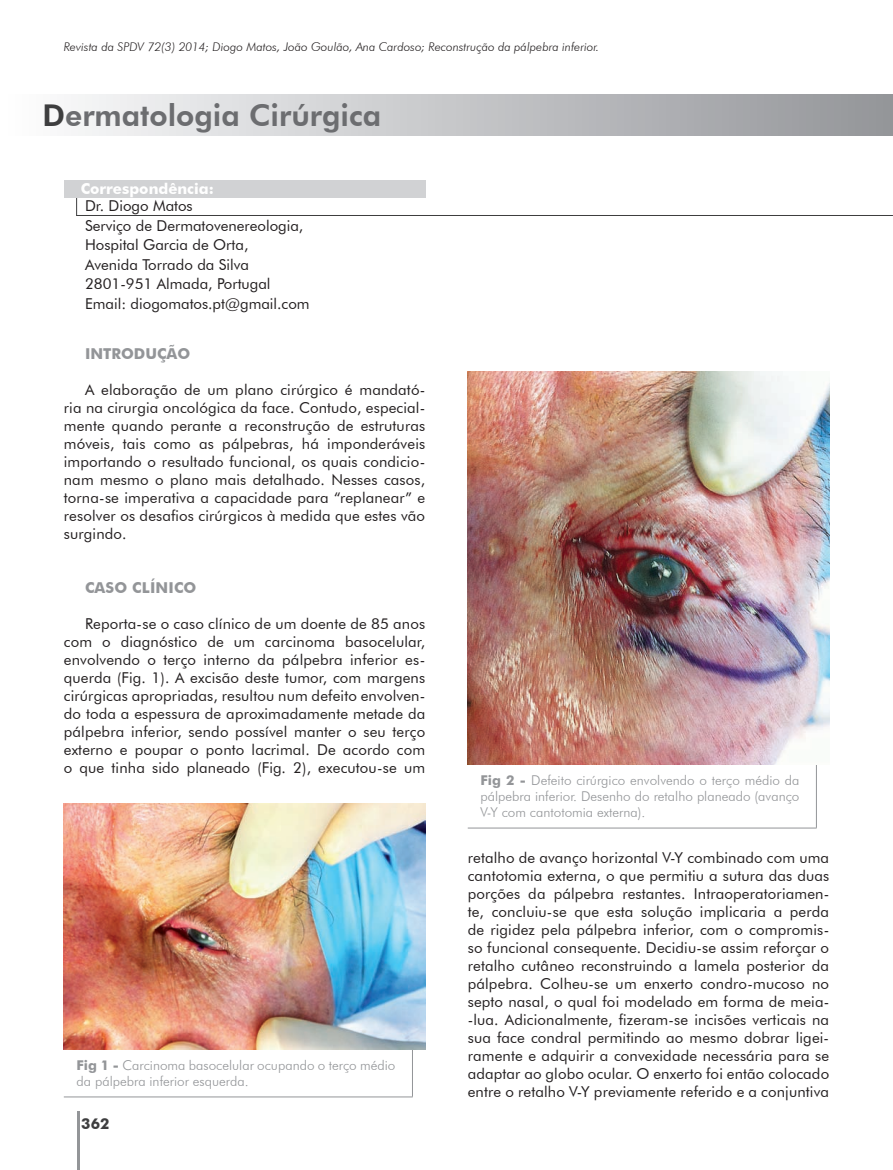
<style>
.page{position:relative;width:893px;height:1170px;background:#fff}
.page>*{position:absolute;margin:0;border:0;box-sizing:border-box;transform-origin:0 0}
.t1{font:800 30px "Futura BT";color:#6c6d70}
.t2{font:15px/18px "Futura BT";letter-spacing:.01em;color:#231f20;text-align:justify}
.t3{font:700 15px "Futura BT";letter-spacing:.005em;color:#939598}
.t4{font:700 15px "Futura BT";color:#fff}
.t5{font:700 15px "Futura BT";color:#3e3e3f}
.t6{font:300 13.5px/16.2px "Futura BT";color:#939598}
.t7{font:italic 300 12px "Futura BT";color:#231f20}
.s1{color:#3e3e3f}
.s2{font-weight:700}
</style>
<div class="page">
<div style="left:0;top:94px;width:893px;height:41px;background:linear-gradient(to right,#fdfdfe,#939498)"></div>
<hr style="left:892px;top:94px;width:1px;height:41px;background:#939598">
<hr style="left:77px;top:1111px;width:3px;height:58px;background:#939598">
<svg style="left:76px;top:192px;width:817px;height:24px"></svg>
<div style="left:64px;top:180px;width:361px;height:17px;background:#d1d2d4"></div>
<hr style="left:412px;top:1049px;width:1px;height:47px;background:#939598">
<hr style="left:64px;top:1096px;width:349px;height:1px;background:#939598">
<img style="left:64px;top:803px;width:361px;height:246px">
<hr style="left:816px;top:764px;width:1px;height:63px;background:#939598">
<hr style="left:468px;top:827px;width:349px;height:1px;background:#939598">
<img style="left:468px;top:371px;width:361px;height:393px">
<p class="t7" style="left:64px;top:40px;width:537px">Revista da SPDV 72(3) 2014; Diogo Matos, João Goulão, Ana Cardoso; Reconstrução da pálpebra inferior.</p>
<h1 class="t1" style="left:43px;top:97px;width:340px"><span class="s1">D</span>ermatologia Cirúrgica</h1>
<p class="t4" style="left:81px;top:180px;width:135px">Correspondência:</p>
<p class="t2" style="left:85px;top:196px;width:226px;line-height:19.5px;text-align:left">Dr. Diogo Matos<br>Serviço de Dermatovenereologia,<br>Hospital Garcia de Orta,<br>Avenida Torrado da Silva<br>2801-951 Almada, Portugal<br>Email: diogomatos.pt@gmail.com</p>
<p class="t3" style="left:85px;top:344px;width:107px">INTRODUÇÃO</p>
<p class="t2" style="left:64px;top:380px;width:363px;text-indent:21px">A elaboração de um plano cirúrgico é mandató&shy;ria na cirurgia oncológica da face. Contudo, especial&shy;mente quando perante a reconstrução de estruturas móveis, tais como as pálpebras, há imponderáveis importando o resultado funcional, os quais condicio&shy;nam mesmo o plano mais detalhado. Nesses casos, torna-se imperativa a capacidade para “replanear” e resolver os desafios cirúrgicos à medida que estes vão surgindo.</p>
<p class="t3" style="left:85px;top:578px;width:113px">CASO CLÍNICO</p>
<p class="t2" style="left:64px;top:614px;width:363px;text-indent:21px">Reporta-se o caso clínico de um doente de 85 anos com o diagnóstico de um carcinoma basocelular, envolvendo o terço interno da pálpebra inferior es&shy;querda (Fig. 1). A excisão deste tumor, com margens cirúrgicas apropriadas, resultou num defeito envolven&shy;do toda a espessura de aproximadamente metade da pálpebra inferior, sendo possível manter o seu terço externo e poupar o ponto lacrimal. De acordo com o que tinha sido planeado (Fig. 2), executou-se um</p>
<p class="t6" style="left:77px;top:1057px;width:320px"><span class="s2">Fig 1 -</span> Carcinoma basocelular ocupando o terço médio da pálpebra inferior esquerda.</p>
<p class="t5" style="left:81px;top:1114px;width:30px">362</p>
<p class="t6" style="left:481px;top:772px;width:320px;text-align:justify"><span class="s2">Fig 2 -</span> Defeito cirúrgico envolvendo o terço médio da pálpebra inferior. Desenho do retalho planeado (avanço V-Y com cantotomia externa).</p>
<p class="t2" style="left:468px;top:848px;width:363px">retalho de avanço horizontal V-Y combinado com uma cantotomia externa, o que permitiu a sutura das duas porções da pálpebra restantes. Intraoperatoriamen&shy;te, concluiu-se que esta solução implicaria a perda de rigidez pela pálpebra inferior, com o compromis&shy;so funcional consequente. Decidiu-se assim reforçar o retalho cutâneo reconstruindo a lamela posterior da pálpebra. Colheu-se um enxerto condro-mucoso no septo nasal, o qual foi modelado em forma de meia--lua. Adicionalmente, fizeram-se incisões verticais na sua face condral permitindo ao mesmo dobrar ligei&shy;ramente e adquirir a convexidade necessária para se adaptar ao globo ocular. O enxerto foi então colocado entre o retalho V-Y previamente referido e a conjuntiva</p>
</div>
